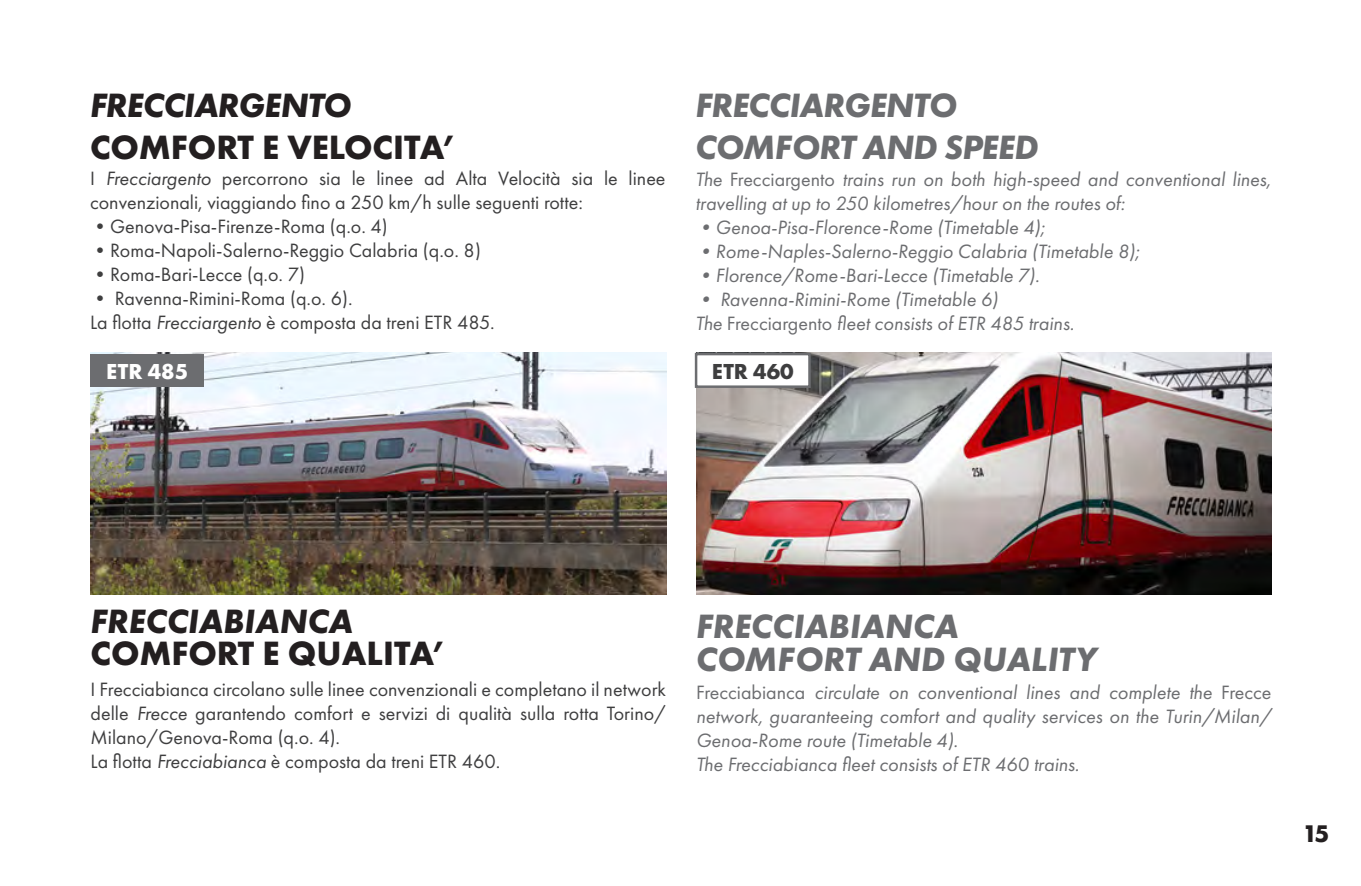
<style>
.page{position:relative;width:1361px;height:886px;background:#fff}
.page>*{position:absolute;margin:0;border:0;box-sizing:border-box;transform-origin:0 0}
.t1{font:italic 700 35px "Futura PT";letter-spacing:-.01em;color:#6c6d70}
.t2{font:700 35px "Futura PT";color:#231f20}
.t3{font:italic 700 35px "Futura PT";letter-spacing:-.01em;color:#231f20}
.t4{font:700 25px "Futura PT";color:#231f20}
.t5{font:700 22.5px "Futura PT";color:#fff}
.t6{font:700 22.5px "Futura PT";color:#3e3e3f}
.t7{font:italic 20px/24px "Futura PT";color:#6c6d70}
.t8{font:20px/24px "Futura PT";color:#3e3e3f}
.s1{font-style:italic}
.s2{font-style:normal}
</style>
<div class="page">
<img style="left:91px;top:352px;width:575px;height:243px">
<img style="left:696px;top:352px;width:575px;height:243px">
<div style="left:91px;top:354px;width:113px;height:33px;background:#6c6d70"></div>
<div style="left:696px;top:354px;width:113px;height:33px;background:#fff"></div>
<div style="left:695px;top:353px;width:116px;height:35px;border:2px solid #6c6d70"></div>
<p class="t3" style="left:90px;top:83px;width:263px">FRECCIARGENTO</p>
<p class="t2" style="left:90px;top:124px;width:366px">COMFORT E VELOCITA’</p>
<p class="t8" style="left:90px;top:166px;width:577px">I <span class="s1">Frecciargento</span> percorrono sia le linee ad Alta Velocità sia le linee convenzionali, viaggiando fino a 250 km/h sulle seguenti rotte:</p>
<p class="t8" style="left:90px;top:214px;width:299px">•Genova-Pisa-Firenze-Roma (q.o. 4)</p>
<p class="t8" style="left:90px;top:238px;width:392px">•Roma-Napoli-Salerno-Reggio Calabria (q.o. 8)</p>
<p class="t8" style="left:90px;top:262px;width:217px">•Roma-Bari-Lecce (q.o. 7)</p>
<p class="t8" style="left:90px;top:286px;width:264px">• Ravenna-Rimini-Roma (q.o. 6).</p>
<p class="t8" style="left:90px;top:310px;width:406px">La flotta <span class="s1">Frecciargento</span> è composta da treni ETR 485.</p>
<p class="t1" style="left:695px;top:83px;width:263px">FRECCIARGENTO</p>
<p class="t1" style="left:695px;top:125px;width:345px">COMFORT AND SPEED</p>
<p class="t7" style="left:695px;top:168px;width:577px">The <span class="s2">Frecciargento</span> trains run on both high-speed and conventional lines, travelling at up to 250 kilometres/hour on the routes of:</p>
<p class="t7" style="left:695px;top:216px;width:351px">•Genoa-Pisa-Florence-Rome (Timetable 4);</p>
<p class="t7" style="left:695px;top:240px;width:445px">•Rome-Naples-Salerno-Reggio Calabria (Timetable 8);</p>
<p class="t7" style="left:695px;top:264px;width:346px">•Florence/Rome-Bari-Lecce (Timetable 7).</p>
<p class="t7" style="left:695px;top:288px;width:304px">• Ravenna-Rimini-Rome (Timetable 6)</p>
<p class="t7" style="left:695px;top:312px;width:380px">The <span class="s2">Frecciargento</span> fleet consists of ETR 485 trains.</p>
<p class="t5" style="left:106px;top:357px;width:84px">ETR 485</p>
<p class="t6" style="left:712px;top:357px;width:84px">ETR 460</p>
<p class="t3" style="left:91px;top:599px;width:264px">FRECCIABIANCA</p>
<p class="t2" style="left:91px;top:631px;width:355px">COMFORT E QUALITA’</p>
<p class="t8" style="left:91px;top:677px;width:577px;text-align:justify">I Frecciabianca circolano sulle linee convenzionali e completano il network delle <span class="s1">Frecce</span> garantendo comfort e servizi di qualità sulla rotta Torino/ Milano/Genova-Roma (q.o. 4).</p>
<p class="t8" style="left:91px;top:749px;width:411px">La flotta <span class="s1">Frecciabianca</span> è composta da treni ETR 460.</p>
<p class="t1" style="left:696px;top:605px;width:264px">FRECCIABIANCA</p>
<p class="t1" style="left:696px;top:637px;width:403px">COMFORT AND QUALITY</p>
<p class="t7" style="left:696px;top:680px;width:577px;text-align:justify"><span class="s2">Frecciabianca</span> circulate on conventional lines and complete the <span class="s2">Frecce </span>network, guaranteeing comfort and quality services on the Turin/Milan/ Genoa-Rome route (Timetable 4).</p>
<p class="t7" style="left:696px;top:752px;width:385px">The Frecciabianca fleet consists of ETR 460 trains.</p>
<p class="t4" style="left:1302px;top:818px;width:28px">15</p>
</div>
